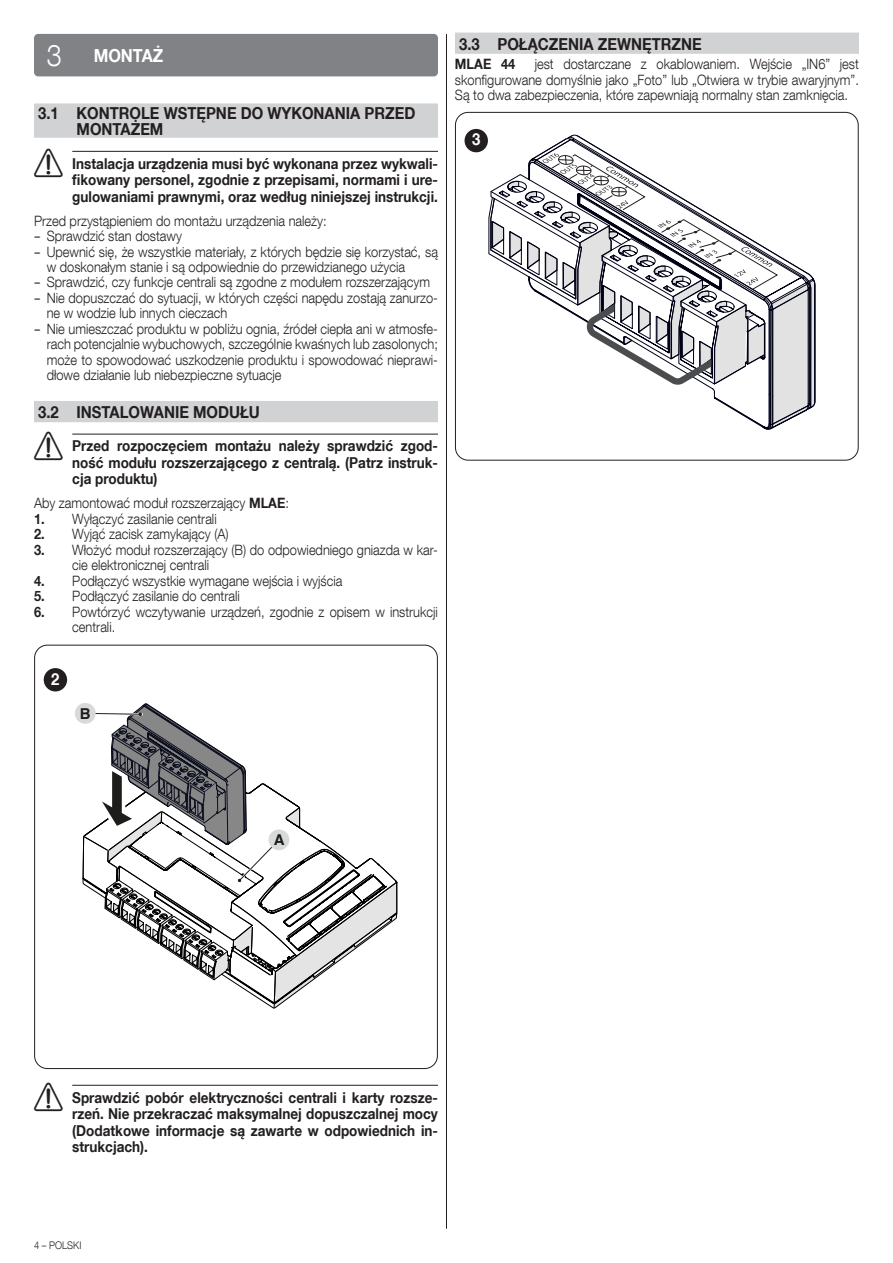
<style>
.page{position:relative;width:893px;height:1263px;background:#fff}
.page>*{position:absolute;margin:0;border:0;box-sizing:border-box;transform-origin:0 0}
.t1{font:700 18px "Helvetica Neue LT Com";color:#fff;scale:.9 1}
.t2{font:700 16.5px/16.5px "Helvetica Neue LT Com";color:#231f20;scale:.9 1}
.t3{font:700 16.5px "Helvetica Neue LT Com";color:#fff;scale:.9 1}
.t4{font:700 15px/16.5px "Helvetica Neue LT Com";color:#231f20;text-align:justify;scale:.9 1}
.t5{font:700 15px "Helvetica";color:#1d1d1b}
.t6{font:300 14.25px/15.5px "Helvetica Neue LT Com";color:#231f20;scale:.9 1}
.t7{font:700 14.25px "Helvetica Neue LT Com";color:#231f20;scale:.9 1}
.t8{font:300 10.5px "Helvetica Neue LT Com";color:#231f20;scale:.9 1}
.s1{font-weight:300;font-size:30px}
.s2{font-family:"NICE Simboli";font-weight:400;font-size:28.5px}
.s3{font-family:"Open Sans";font-weight:400}
.s4{font-weight:700}
</style>
<div class="page">
<div style="left:34px;top:103px;width:404px;height:20px;background:#d1d2d4"></div>
<div style="left:34px;top:118px;width:404px;height:20px;background:#d1d2d4"></div>
<hr style="left:72px;top:151px;width:366px;height:1px;background:#231f20">
<div style="left:34px;top:403px;width:404px;height:19px;background:#d1d2d4"></div>
<div style="left:34px;top:401px;width:404px;height:19px;background:#d1d2d4"></div>
<hr style="left:72px;top:434px;width:366px;height:1px;background:#231f20">
<hr style="left:72px;top:1085px;width:366px;height:1px;background:#231f20">
<div style="left:34px;top:34px;width:404px;height:42px;background:#808285;border-radius:4px"></div>
<div style="left:75px;top:703px;width:21px;height:21px;background:#d8d9d9;border-radius:50%"></div>
<svg style="left:81px;top:703px;width:316px;height:305px"></svg>
<div style="left:37px;top:661px;width:398px;height:393px;border:11px solid #fff;border-radius:7px"></div>
<div style="left:44px;top:668px;width:23px;height:23px;background:#231f20;border-radius:50%"></div>
<hr style="left:446px;top:34px;width:1px;height:1195px;background:#231f20">
<div style="left:455px;top:34px;width:404px;height:20px;background:#d1d2d4"></div>
<div style="left:455px;top:33px;width:404px;height:19px;background:#d1d2d4"></div>
<div style="left:455px;top:112px;width:404px;height:349px;border:1px solid #231f20;border-radius:13px"></div>
<svg style="left:489px;top:138px;width:326px;height:291px"></svg>
<div style="left:461px;top:121px;width:385px;height:328px;border:11px solid #fff;border-radius:7px"></div>
<div style="left:465px;top:129px;width:23px;height:23px;background:#231f20;border-radius:50%"></div>
<p class="t1" style="left:47px;top:44px;width:131px"><span class="s1">3</span> MONTAŻ</p>
<p class="t2" style="left:77px;top:104px;width:378px;text-indent:-38px">3.1 KONTROLE WSTĘPNE DO WYKONANIA PRZED<br>MONTAŻEM</p>
<p class="t4" style="left:72px;top:155px;width:408px;text-indent:-38px"><span class="s2">A</span> Instalacja urządzenia musi być wykonana przez wykwali&shy;fikowany personel, zgodnie z przepisami, normami i ure&shy;gulowaniami prawnymi, oraz według niniejszej instrukcji.</p>
<p class="t6" style="left:34px;top:213px;width:327px">Przed przystąpieniem do montażu urządzenia należy:</p>
<p class="t6" style="left:34px;top:228px;width:166px"><span class="s3">–</span> Sprawdzić stan dostawy</p>
<p class="t6" style="left:47px;top:243px;width:436px;text-indent:-13px"><span class="s3">–</span> Upewnić się, że wszystkie materiały, z których będzie się korzystać, są w doskonałym stanie i są odpowiednie do przewidzianego użycia</p>
<p class="t6" style="left:34px;top:274px;width:442px"><span class="s3">–</span> Sprawdzić, czy funkcje centrali są zgodne z modułem rozszerzającym</p>
<p class="t6" style="left:47px;top:290px;width:436px;text-indent:-13px"><span class="s3">–</span> Nie dopuszczać do sytuacji, w których części napędu zostają zanurzo&shy;ne w wodzie lub innych cieczach</p>
<p class="t6" style="left:47px;top:321px;width:436px;text-align:justify;text-indent:-13px"><span class="s3">–</span> Nie umieszczać produktu w pobliżu ognia, źródeł ciepła ani w atmosfe&shy;rach potencjalnie wybuchowych, szczególnie kwaśnych lub zasolonych; może to spowodować uszkodzenie produktu i spowodować nieprawi&shy;dłowe działanie lub niebezpieczne sytuacje</p>
<p class="t2" style="left:38px;top:403px;width:248px">3.2 INSTALOWANIE MODUŁU</p>
<p class="t4" style="left:72px;top:437px;width:408px;text-indent:-38px"><span class="s2">A</span> Przed rozpoczęciem montażu należy sprawdzić zgod&shy;ność modułu rozszerzającego z centralą. (Patrz instruk&shy;cja produktu)</p>
<p class="t6" style="left:34px;top:495px;width:285px">Aby zamontować moduł rozszerzający <span class="s4">MLAE</span>:</p>
<p class="t6" style="left:34px;top:511px;width:205px"><span class="s4">1.</span> Wyłączyć zasilanie centrali</p>
<p class="t6" style="left:34px;top:526px;width:218px"><span class="s4">2.</span> Wyjąć zacisk zamykający (A)</p>
<p class="t6" style="left:72px;top:542px;width:408px;text-indent:-38px"><span class="s4">3.</span> Włożyć moduł rozszerzający (B) do odpowiedniego gniazda w kar&shy;cie elektronicznej centrali</p>
<p class="t6" style="left:34px;top:573px;width:344px"><span class="s4">4.</span> Podłączyć wszystkie wymagane wejścia i wyjścia</p>
<p class="t6" style="left:34px;top:588px;width:230px"><span class="s4">5.</span> Podłączyć zasilanie do centrali</p>
<p class="t6" style="left:72px;top:603px;width:408px;text-indent:-38px"><span class="s4">6.</span> Powtórzyć wczytywanie urządzeń, zgodnie z opisem w instrukcji centrali.</p>
<p class="t3" style="left:51px;top:668px;width:11px">2</p>
<p class="t5" style="left:80px;top:704px;width:12px">B</p>
<p class="t2" style="left:459px;top:35px;width:271px">3.3 POŁĄCZENIA ZEWNĘTRZNE</p>
<p class="t7" style="left:455px;top:55px;width:69px">MLAE 44</p>
<p class="t6" style="left:455px;top:56px;width:450px;text-align:justify;text-indent:80px">jest dostarczane z okablowaniem. Wejście „IN6” jest skonfigurowane domyślnie jako „Foto” lub „Otwiera w trybie awaryjnym”.<br>Są to dwa zabezpieczenia, które zapewniają normalny stan zamknięcia.</p>
<p class="t3" style="left:472px;top:129px;width:11px">3</p>
<p class="t5" style="left:274px;top:831px;width:12px">A</p>
<p class="t4" style="left:72px;top:1088px;width:408px;text-indent:-38px"><span class="s2">A</span> Sprawdzić pobór elektryczności centrali i karty rozsze&shy;rzeń. Nie przekraczać maksymalnej dopuszczalnej mocy (Dodatkowe informacje są zawarte w odpowiednich in&shy;strukcjach).</p>
<p class="t8" style="left:34px;top:1239px;width:54px">4 – POLSKI</p>
</div>
